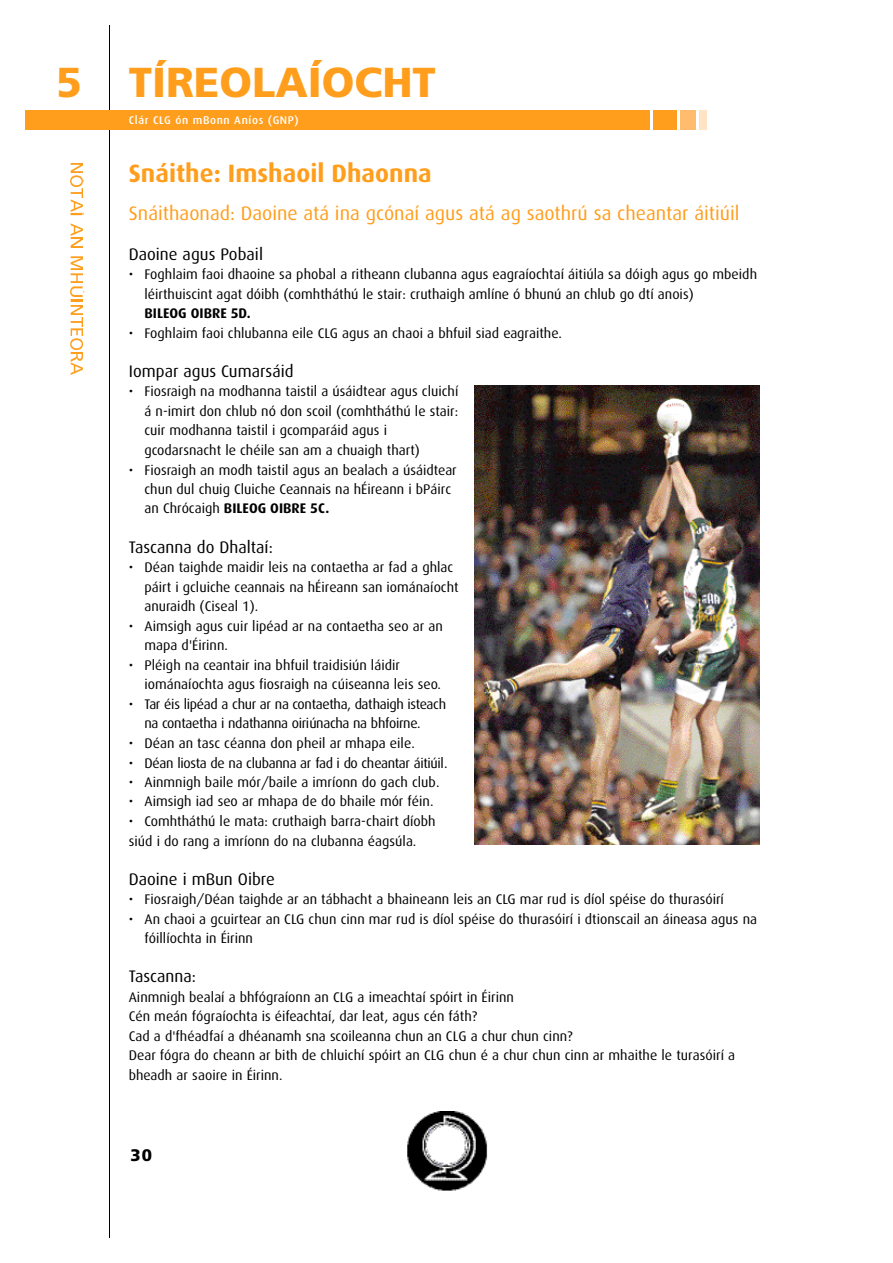
<style>
.page{position:relative;width:893px;height:1263px;background:#fff}
.page>*{position:absolute;margin:0;border:0;box-sizing:border-box;transform-origin:0 0}
.t1{font:900 41.85px "Frutiger CE";color:#ff9e1c}
.t2{font:700 25.05px "Dax";color:#ff9e1c}
.t3{font:19.5px "Dax";color:#ff9e1c}
.t4{font:16.8px "Dax";color:#000}
.t5{font:900 16.8px "Frutiger CE";color:#000}
.t6{font:13.95px/19.5px "Dax";color:#000}
.t7{font:13.95px/19.4px "Dax";letter-spacing:-.025em;color:#000}
.t8{font:700 13.95px "Dax";color:#000}
.t9{font:500 11.1px "Dax";letter-spacing:.06em;color:#fff}
.s1{font-weight:700}
</style>
<div class="page">
<hr style="left:109px;top:25px;width:1px;height:1213px;background:#000">
<div style="left:25px;top:111px;width:625px;height:19px;background:#ff9e1c"></div>
<div style="left:653px;top:110px;width:24px;height:20px;background:#ff9e1c"></div>
<div style="left:680px;top:110px;width:16px;height:20px;background:#ffbc6f"></div>
<div style="left:699px;top:110px;width:8px;height:20px;background:#ffe3c5"></div>
<img style="left:70px;top:163px;width:12px;height:10px">
<img style="left:70px;top:176px;width:14px;height:11px">
<img style="left:70px;top:189px;width:12px;height:22px">
<img style="left:70px;top:213px;width:14px;height:3px">
<img style="left:70px;top:223px;width:12px;height:13px">
<img style="left:70px;top:238px;width:12px;height:9px">
<img style="left:70px;top:257px;width:12px;height:13px">
<img style="left:70px;top:274px;width:12px;height:9px">
<img style="left:70px;top:287px;width:14px;height:9px">
<svg style="left:70px;top:300px;width:12px;height:1px"></svg>
<img style="left:70px;top:305px;width:12px;height:10px">
<img style="left:70px;top:317px;width:12px;height:9px">
<img style="left:70px;top:329px;width:12px;height:7px">
<img style="left:70px;top:338px;width:13px;height:12px">
<img style="left:70px;top:353px;width:12px;height:8px">
<img style="left:70px;top:363px;width:12px;height:12px">
<img style="left:474px;top:386px;width:285px;height:459px">
<img style="left:407px;top:1111px;width:81px;height:80px">
<h1 class="t1" style="left:56px;top:66px;width:27px">5</h1>
<h1 class="t1" style="left:129px;top:66px;width:308px">TÍREOLAÍOCHT</h1>
<p class="t9" style="left:129px;top:116px;width:171px">Clár CLG ón mBonn Aníos (GNP)</p>
<h2 class="t2" style="left:129px;top:162px;width:304px">Snáithe: Imshaoil Dhaonna</h2>
<h3 class="t3" style="left:129px;top:205px;width:612px">Snáithaonad: Daoine atá ina gcónaí agus atá ag saothrú sa cheantar áitiúil</h3>
<p class="t4" style="left:129px;top:246px;width:136px">Daoine agus Pobail</p>
<p class="t6" style="left:144px;top:265px;width:614px;text-indent:-16px">• Foghlaim faoi dhaoine sa phobal a ritheann clubanna agus eagraíochtaí áitiúla sa dóigh agus go mbeidh léirthuiscint agat dóibh (comhtháthú le stair: cruthaigh amlíne ó bhunú an chlub go dtí anois)</p>
<p class="t8" style="left:144px;top:307px;width:108px">BILEOG OIBRE 5D.</p>
<p class="t6" style="left:129px;top:324px;width:435px">• Foghlaim faoi chlubanna eile CLG agus an chaoi a bhfuil siad eagraithe.</p>
<p class="t4" style="left:129px;top:364px;width:166px">Iompar agus Cumarsáid</p>
<p class="t6" style="left:144px;top:382px;width:315px;text-indent:-16px">• Fiosraigh na modhanna taistil a úsáidtear agus cluichí á n-imirt don chlub nó don scoil (comhtháthú le stair: cuir modhanna taistil i gcomparáid agus i gcodarsnacht le chéile san am a chuaigh thart)</p>
<p class="t6" style="left:144px;top:461px;width:314px;text-indent:-16px">• Fiosraigh an modh taistil agus an bealach a úsáidtear chun dul chuig Cluiche Ceannais na hÉireann i bPáirc an Chrócaigh <span class="s1">BILEOG OIBRE 5C.</span></p>
<p class="t4" style="left:129px;top:539px;width:146px">Tascanna do Dhaltaí:</p>
<p class="t6" style="left:144px;top:558px;width:315px;text-indent:-16px">• Déan taighde maidir leis na contaetha ar fad a ghlac páirt i gcluiche ceannais na hÉireann san iománaíocht anuraidh (Ciseal 1).</p>
<p class="t6" style="left:144px;top:617px;width:300px;text-indent:-16px">• Aimsigh agus cuir lipéad ar na contaetha seo ar an mapa d'Éirinn.</p>
<p class="t6" style="left:144px;top:656px;width:298px;text-indent:-16px">• Pléigh na ceantair ina bhfuil traidisiún láidir iománaíochta agus fiosraigh na cúiseanna leis seo.</p>
<p class="t7" style="left:144px;top:695px;width:303px;text-indent:-16px">• Tar éis lipéad a chur ar na co nta etha, dathaigh istea ch na co nta etha i ndathanna oiriúnacha na bhfo irn e.</p>
<p class="t6" style="left:129px;top:734px;width:288px">• Déan an tasc céanna don pheil ar mhapa eile.</p>
<p class="t7" style="left:129px;top:754px;width:320px">• Déan liosta de na clubanna ar fad i do chea ntar áitiúil.</p>
<p class="t6" style="left:129px;top:773px;width:312px">• Ainmnigh baile mór/baile a imríonn do gach club.</p>
<p class="t6" style="left:129px;top:793px;width:306px">• Aimsigh iad seo ar mhapa de do bhaile mór féin.</p>
<p class="t6" style="left:129px;top:812px;width:308px">• Comhtháthú le mata: cruthaigh barra-chairt díobh siúd i do rang a imríonn do na clubanna éagsúla.</p>
<p class="t4" style="left:129px;top:872px;width:148px">Daoine i mBun Oibre</p>
<p class="t6" style="left:129px;top:890px;width:596px">• Fiosraigh/Déan taighde ar an tábhacht a bhaineann leis an CLG mar rud is díol spéise do thurasóirí</p>
<p class="t6" style="left:144px;top:910px;width:614px;text-indent:-16px">• An chaoi a gcuirtear an CLG chun cinn mar rud is díol spéise do thurasóirí i dtionscail an áineasa agus na fóillíochta in Éirinn</p>
<p class="t4" style="left:129px;top:969px;width:69px">Tascanna:</p>
<p class="t6" style="left:129px;top:988px;width:608px">Ainmnigh bealaí a bhfógraíonn an CLG a imeachtaí spóirt in Éirinn<br>Cén meán fógraíochta is éifeachtaí, dar leat, agus cén fáth?<br>Cad a d'fhéadfaí a dhéanamh sna scoileanna chun an CLG a chur chun cinn?<br>Dear fógra do cheann ar bith de chluichí spóirt an CLG chun é a chur chun cinn ar mhaithe le turasóirí a bheadh ar saoire in Éirinn.</p>
<p class="t5" style="left:130px;top:1149px;width:23px">3 0</p>
</div>
